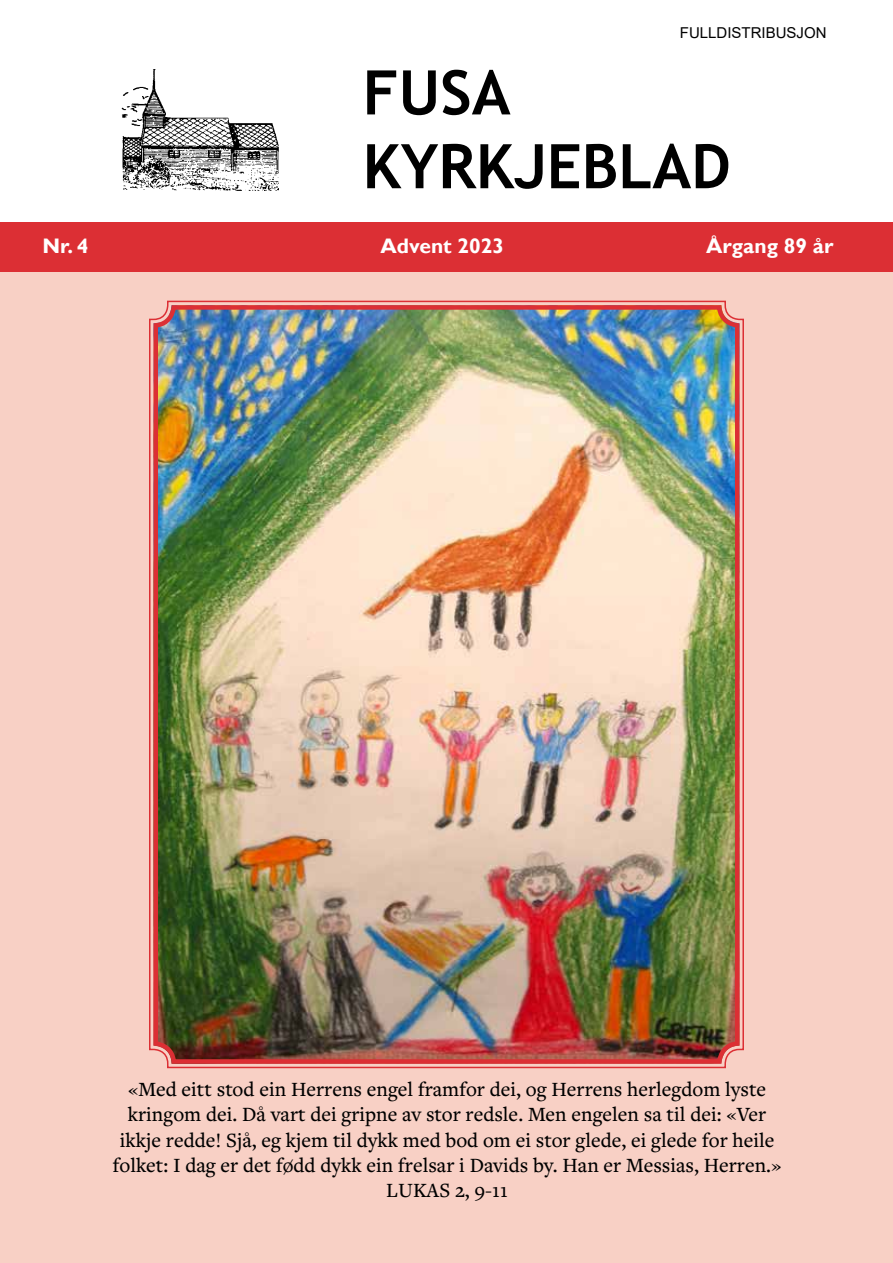
<style>
.page{position:relative;width:893px;height:1263px;background:#fff}
.page>*{position:absolute;margin:0;border:0;box-sizing:border-box;transform-origin:0 0}
.t1{font:700 61.5px/73.8px "Trebuchet MS";color:#000}
.t2{font:500 21px/25.2px "Freight Text Pro";color:#000;text-align:center}
.t3{font:700 21px "Gill Sans";color:#fff}
.t4{font:15px "Arial";color:#000}
</style>
<div class="page">
<div style="left:112px;top:64px;width:176px;height:134px;border:2px solid #fff;border-radius:7px"></div>
<img style="left:122px;top:69px;width:156px;height:121px">
<div style="left:343px;top:64px;width:401px;height:134px;border:2px solid #fff;border-radius:7px"></div>
<div style="left:0;top:268px;width:893px;height:995px;background:#f8d0c5"></div>
<div style="left:0;top:222px;width:893px;height:49px;background:#dc2f34"></div>
<img style="left:149px;top:300px;width:595px;height:769px">
<div style="left:153px;top:305px;width:586px;height:759px;border:4px solid #dc2f34;border-radius:18px"></div>
<p class="t4" style="left:680px;top:23px;width:148px">FULLDISTRIBUSJON</p>
<h1 class="t1" style="left:363px;top:56px;width:370px">FUSA<br>KYRKJEBLAD</h1>
<p class="t3" style="left:43px;top:233px;width:48px">Nr. 4</p>
<p class="t3" style="left:380px;top:233px;width:125px">Advent 2023</p>
<p class="t3" style="left:706px;top:233px;width:129px">Årgang 89 år</p>
<p class="t2" style="left:113px;top:1076px;width:670px">«Med eitt stod ein Herrens engel framfor dei, og Herrens herlegdom lyste kringom dei. Då vart dei gripne av stor redsle. Men engelen sa til dei: «Ver ikkje redde! Sjå, eg kjem til dykk med bod om ei stor glede, ei glede for heile folket: I dag er det fødd dykk ein frelsar i Davids by. Han er Messias, Herren.» LUKAS 2, 9-11</p>
</div>
